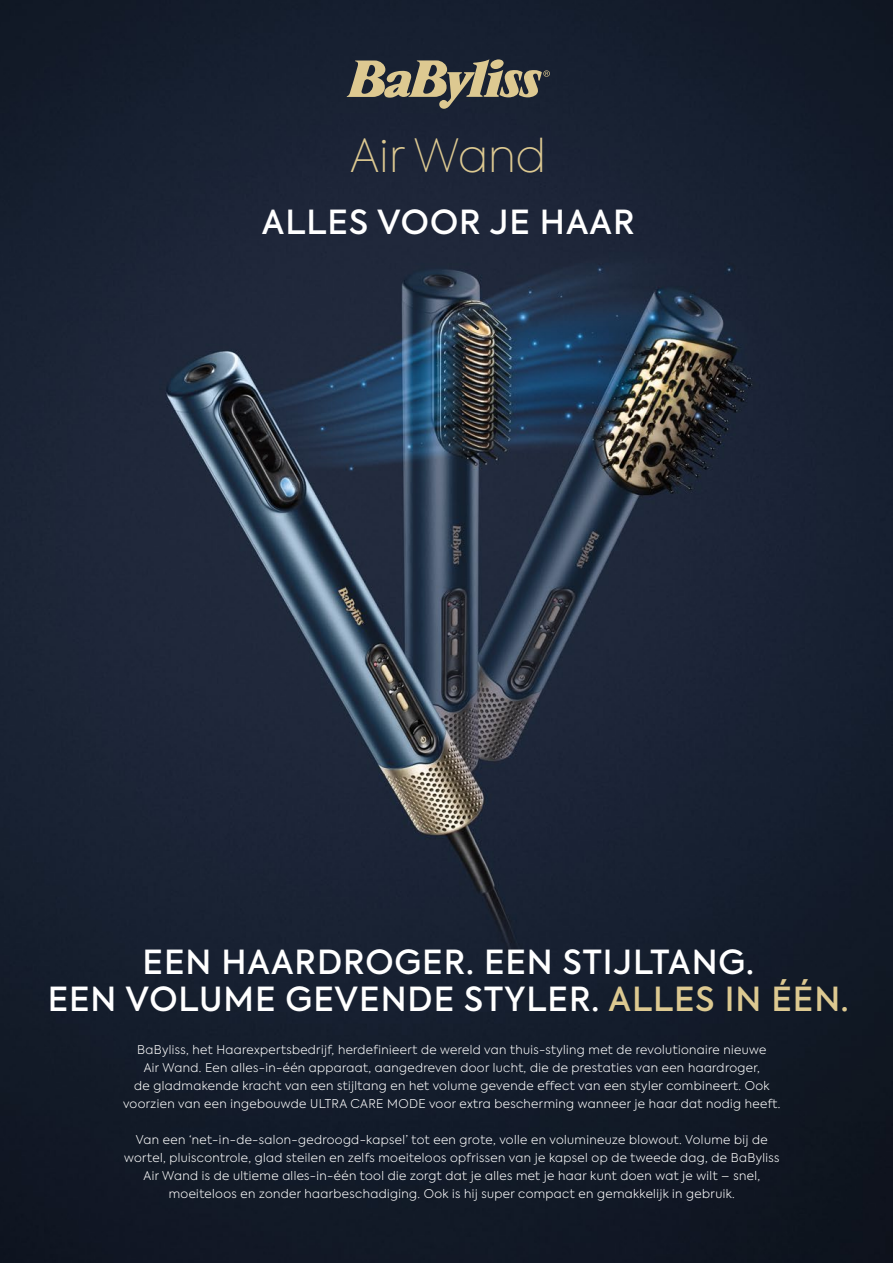
<style>
.page{position:relative;width:893px;height:1263px;background:#fff}
.page>*{position:absolute;margin:0;border:0;box-sizing:border-box;transform-origin:0 0}
.t1{font:100 45.6px "Axiforma";color:#ddc991}
.t2{font:500 33px/37.5px "Axiforma";letter-spacing:.03em;color:#fff;text-align:center}
.t3{font:300 12px/18px "Axiforma";letter-spacing:.03em;color:#fff;text-align:center}
.s1{color:#ddc991}
</style>
<div class="page">
<img style="left:0;top:0;width:893px;height:1263px">
<svg style="left:346px;top:59px;width:204px;height:50px;background:#676458"></svg>
<h1 class="t1" style="left:350px;top:126px;width:197px">Air Wand</h1>
<h2 class="t2" style="left:262px;top:203px;width:374px">ALLES VOOR JE HAAR</h2>
<h2 class="t2" style="left:48px;top:944px;width:802px">EEN HAARDROGER. EEN STIJLTANG.<br>EEN VOLUME GEVENDE STYLER. <span class="s1">ALLES IN ÉÉN.</span></h2>
<p class="t3" style="left:123px;top:1040px;width:659px">BaByliss, het Haarexpertsbedrijf, herdefinieert de wereld van thuis-styling met de revolutionaire nieuwe<br>Air Wand. Een alles-in-één apparaat, aangedreven door lucht, die de prestaties van een haardroger,<br>de gladmakende kracht van een stijltang en het volume gevende effect van een styler combineert. Ook voorzien van een ingebouwde ULTRA CARE MODE voor extra bescherming wanneer je haar dat nodig heeft.</p>
<p class="t3" style="left:124px;top:1130px;width:657px">Van een ‘net-in-de-salon-gedroogd-kapsel’ tot een grote, volle en volumineuze blowout. Volume bij de wortel, pluiscontrole, glad steilen en zelfs moeiteloos opfrissen van je kapsel op de tweede dag, de BaByliss Air Wand is de ultieme alles-in-één tool die zorgt dat je alles met je haar kunt doen wat je wilt – snel, moeiteloos en zonder haarbeschadiging. Ook is hij super compact en gemakkelijk in gebruik.</p>
</div>
